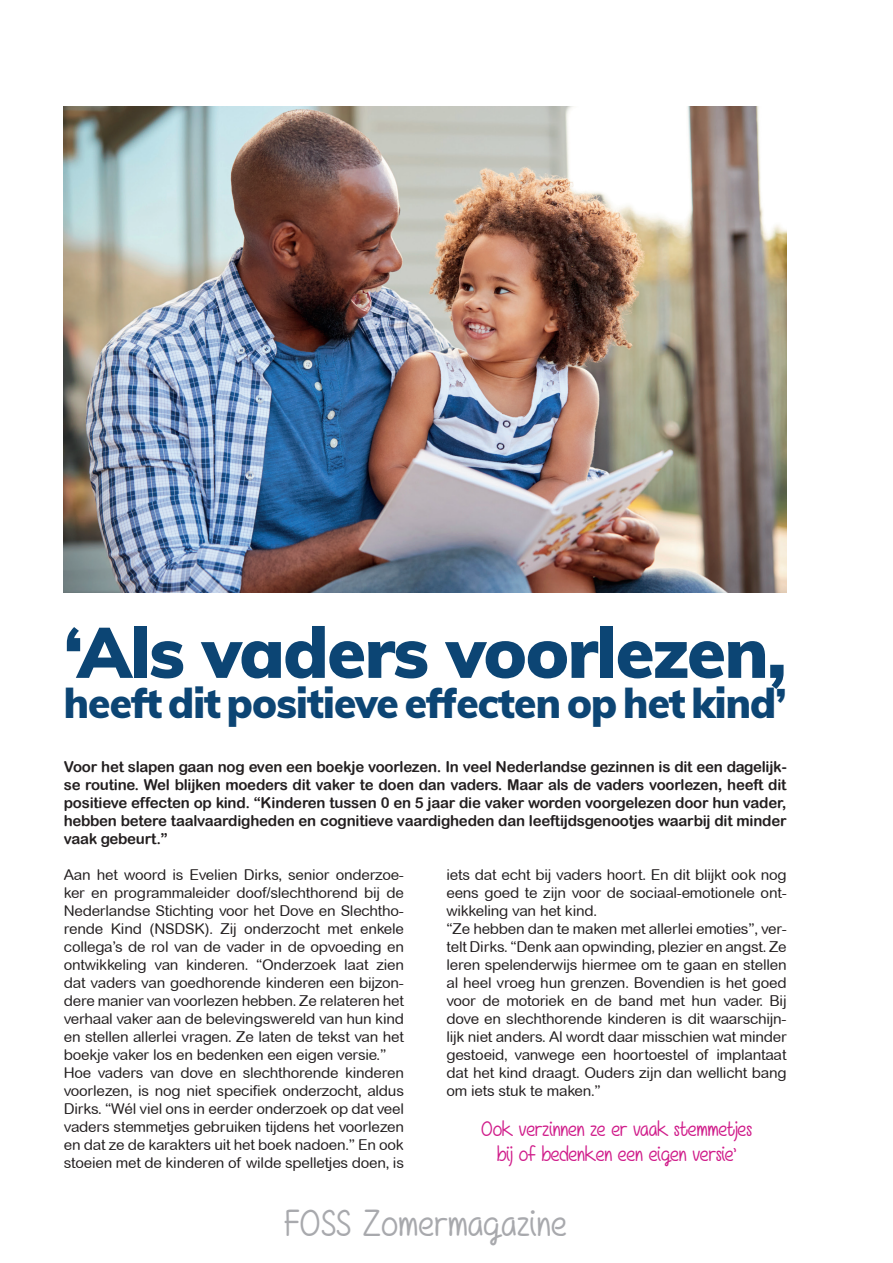
<style>
.page{position:relative;width:893px;height:1263px;background:#fff}
.page>*{position:absolute;margin:0;border:0;box-sizing:border-box;transform-origin:0 0}
.t1{font:900 70.5px "Muli";letter-spacing:-.02em;color:#0c4574}
.t2{font:900 40.5px "Muli";letter-spacing:-.02em;color:#0c4574}
.t3{font:37.5px "Girls Have Many Secrets";color:#a8a9ad}
.t4{font:21px/25.2px "Girls Have Many Secrets";letter-spacing:-.015em;color:#d01c8a;text-align:center}
.t5{font:15px/18px "Arial Rounded MT";letter-spacing:-.015em;color:#231f20}
.t6{font:15px/18px "Arial Rounded MT Bold";letter-spacing:-.015em;color:#231f20;text-align:justify}
</style>
<div class="page">
<img style="left:64px;top:106px;width:723px;height:486px">
<h1 class="t1" style="left:64px;top:601px;width:724px">‘Als vaders voorlezen,</h1>
<h2 class="t2" style="left:64px;top:674px;width:724px">heeft dit positieve effecten op het kind’</h2>
<p class="t6" style="left:64px;top:758px;width:724px">Voor het slapen gaan nog even een boekje voorlezen. In veel Nederlandse gezinnen is dit een dagelijk&shy;se routine. Wel blijken moeders dit vaker te doen dan vaders. Maar als de vaders voorlezen, heeft dit positieve effecten op kind. “Kinderen tussen 0 en 5 jaar die vaker worden voorgelezen door hun vader, hebben betere taalvaardigheden en cognitieve vaardigheden dan leeftijdsgenootjes waarbij dit minder vaak gebeurt.”</p>
<p class="t5" style="left:64px;top:866px;width:342px">Aan het woord is Evelien Dirks, senior onderzoe&shy;ker en programmaleider doof/slechthorend bij de Nederlandse Stichting voor het Dove en Slechtho&shy;rende Kind (NSDSK). Zij onderzocht met enkele collega’s de rol van de vader in de opvoeding en ontwikkeling van kinderen. “Onderzoek laat zien dat vaders van goedhorende kinderen een bijzon&shy;dere manier van voorlezen hebben. Ze relateren het verhaal vaker aan de belevingswereld van hun kind en stellen allerlei vragen. Ze laten de tekst van het boekje vaker los en bedenken een eigen versie.” Hoe vaders van dove en slechthorende kinderen voorlezen, is nog niet specifiek onderzocht, aldus Dirks. “Wél viel ons in eerder onderzoek op dat veel vaders stemmetjes gebruiken tijdens het voorlezen en dat ze de karakters uit het boek nadoen.” En ook stoeien met de kinderen of wilde spelletjes doen, is</p>
<p class="t5" style="left:446px;top:866px;width:342px">iets dat echt bij vaders hoort. En dit blijkt ook nog eens goed te zijn voor de sociaal-emotionele ont&shy;wikkeling van het kind.<br>“Ze hebben dan te maken met allerlei emoties”, ver&shy;telt Dirks. “Denk aan opwinding, plezier en angst. Ze leren spelenderwijs hiermee om te gaan en stellen al heel vroeg hun grenzen. Bovendien is het goed voor de motoriek en de band met hun vader. Bij dove en slechthorende kinderen is dit waarschijn&shy;lijk niet anders. Al wordt daar misschien wat minder gestoeid, vanwege een hoortoestel of implantaat dat het kind draagt. Ouders zijn dan wellicht bang om iets stuk te maken.”</p>
<h3 class="t4" style="left:481px;top:1116px;width:273px">Ook verzinnen ze er vaak stemmetjes bij of bedenken een eigen versie’</h3>
<h3 class="t3" style="left:283px;top:1201px;width:285px">FOSS Zomermagazine</h3>
</div>
